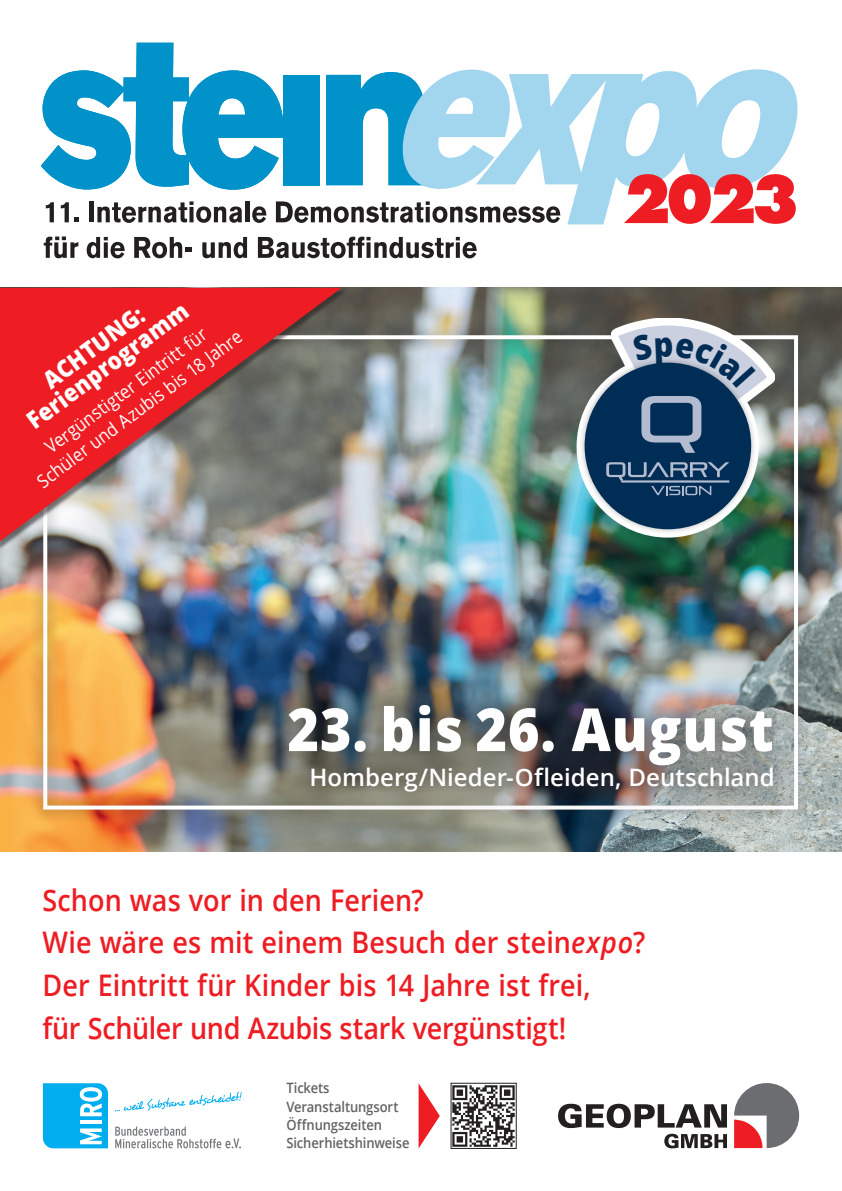
<style>
.page{position:relative;width:842px;height:1191px;background:#fff}
.page>*{position:absolute;margin:0;border:0;box-sizing:border-box;transform-origin:0 0}
.t1{font:800 59.4px "Open Sans";letter-spacing:.015em;color:#fff;scale:.91 1}
.t2{font:600 29.7px/42.7px "Open Sans";color:#ee1d23;scale:.91 1}
.t3{font:800 24.2px/23.1px "Open Sans";color:#fff;text-align:center;scale:.91 1}
.t4{font:600 24px "Open Sans";color:#fff}
.t5{font:18.5px/23px "Open Sans";color:#fff;text-align:center;scale:.91 1}
.t6{font:600 14.3px/18.4px "Open Sans";letter-spacing:-.01em;color:#636366;scale:.91 1}
.s1{font-style:italic}
</style>
<div class="page">
<svg style="left:44px;top:236px;width:34px;height:22px"></svg>
<svg style="left:87px;top:237px;width:38px;height:21px"></svg>
<svg style="left:134px;top:237px;width:58px;height:21px"></svg>
<svg style="left:202px;top:237px;width:45px;height:21px"></svg>
<svg style="left:258px;top:237px;width:219px;height:21px"></svg>
<svg style="left:41px;top:43px;width:756px;height:181px"></svg>
<svg style="left:734px;top:1083px;width:65px;height:65px"></svg>
<svg style="left:558px;top:1103px;width:169px;height:45px"></svg>
<img style="left:0;top:288px;width:842px;height:563px">
<div style="left:30px;top:321px;width:782px;height:502px;background:#231f20;opacity:.55"></div>
<div style="left:0;top:288px;width:348px;height:262px;background:#231f20;opacity:.55"></div>
<svg style="left:0;top:288px;width:342px;height:253px;background:#bc5455"></svg>
<img style="left:453px;top:1085px;width:61px;height:61px">
<div style="left:451px;top:1083px;width:65px;height:65px;border:1px solid #231f20"></div>
<svg style="left:419px;top:1084px;width:21px;height:64px"></svg>
<svg style="left:115px;top:1126px;width:126px;height:22px"></svg>
<svg style="left:43px;top:1083px;width:65px;height:65px;background:#2dbcf1"></svg>
<svg style="left:115px;top:1091px;width:127px;height:20px"></svg>
<div style="left:260px;top:676px;width:543px;height:145px;background:#231f20;opacity:.55"></div>
<svg style="left:611px;top:318px;width:164px;height:120px"></svg>
<div style="left:579px;top:357px;width:178px;height:178px;background:#231f20;opacity:.35"></div>
<div style="left:585px;top:363px;width:166px;height:166px;background:#002d56;border-radius:50%"></div>
<svg style="left:606px;top:462px;width:123px;height:33px"></svg>
<svg style="left:618px;top:325px;width:149px;height:128px"></svg>
<p class="t3" style="left:8px;top:393px;width:215px;rotate:-36deg">ACHTUNG:<br>Ferienprogramm</p>
<p class="t5" style="left:18px;top:454px;width:276px;rotate:-36deg">Vergünstigter Eintritt für<br>Schüler und Azubis bis 18 Jahre</p>
<h1 class="t1" style="left:287px;top:684px;width:536px">23. bis 26. August</h1>
<p class="t4" style="left:309px;top:761px;width:467px">Homberg/Nieder-Ofleiden, Deutschland</p>
<p class="t2" style="left:43px;top:877px;width:664px">Schon was vor in den Ferien?<br>Wie wäre es mit einem Besuch der stein<span class="s1">expo</span>?<br>Der Eintritt für Kinder bis 14 Jahre ist frei,<br>für Schüler und Azubis stark vergünstigt!</p>
<p class="t6" style="left:286px;top:1078px;width:137px">Tickets<br>Veranstaltungsort<br>Öffnungszeiten<br>Sicherhietshinweise</p>
</div>
